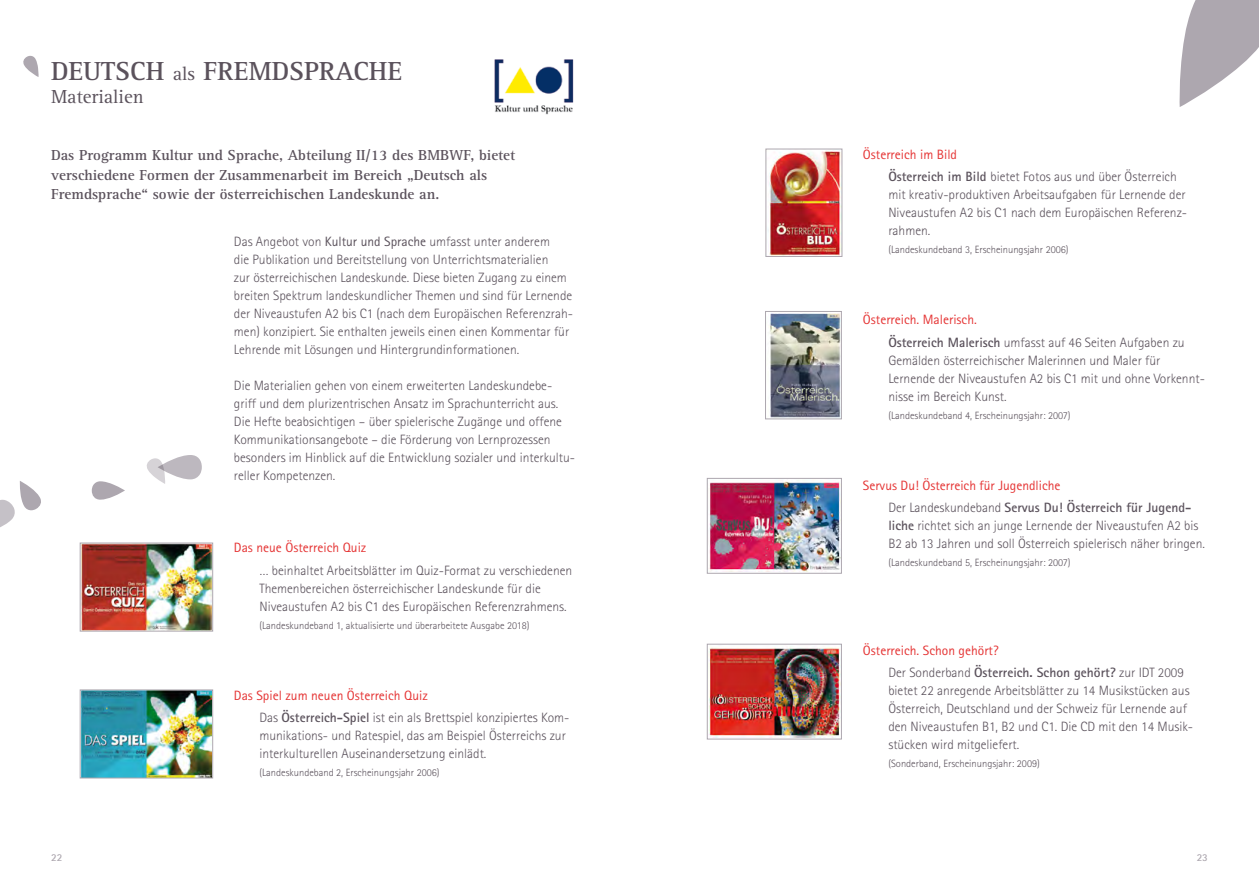
<style>
.page{position:relative;width:1259px;height:893px;background:#fff}
.page>*{position:absolute;margin:0;border:0;box-sizing:border-box;transform-origin:0 0}
.t1{font:700 27px "Rotis Serif";color:#5b525c}
.t2{font:19.5px "Rotis Serif";color:#5b525c}
.t3{font:700 15px/19.5px "Rotis Serif";color:#5b525c}
.t4{font:300 13.5px/18px "Rotis Sans Serif";color:#5b525c}
.t5{font:13.5px/22.2px "Rotis Sans Serif";color:#e53434}
.t6{font:300 10.5px "Rotis Sans Serif";color:#5b525c}
.t7{font:700 10.5px "Rotis Sans Serif";color:#ada7af}
.s1{font-weight:400;font-size:19.5px}
.s2{font-weight:400}
.s3{font-weight:400;color:#e53434}
.s4{font-weight:700}
.s5{font-weight:300;color:#5b525c}
.s6{font-weight:700;color:#5b525c}
</style>
<div class="page">
<svg style="left:1179px;top:0;width:80px;height:107px"></svg>
<img style="left:709px;top:480px;width:130px;height:91px">
<div style="left:707px;top:478px;width:134px;height:95px;border:1px solid #ada7af"></div>
<img style="left:709px;top:647px;width:130px;height:90px">
<div style="left:707px;top:644px;width:134px;height:95px;border:1px solid #ada7af"></div>
<img style="left:769px;top:313px;width:70px;height:104px">
<div style="left:765px;top:311px;width:76px;height:108px;border:1px solid #ada7af"></div>
<svg style="left:23px;top:56px;width:16px;height:21px"></svg>
<svg style="left:92px;top:481px;width:33px;height:19px"></svg>
<svg style="left:146px;top:455px;width:56px;height:29px"></svg>
<svg style="left:0;top:481px;width:41px;height:46px"></svg>
<img style="left:82px;top:545px;width:129px;height:84px">
<div style="left:80px;top:543px;width:133px;height:88px;border:1px solid #ada7af"></div>
<img style="left:82px;top:692px;width:129px;height:84px">
<div style="left:80px;top:690px;width:133px;height:88px;border:1px solid #ada7af"></div>
<img style="left:767px;top:151px;width:73px;height:104px">
<div style="left:765px;top:149px;width:77px;height:108px;border:1px solid #ada7af"></div>
<img style="left:494px;top:59px;width:80px;height:56px">
<h1 class="t1" style="left:51px;top:55px;width:353px">DEUTSCH <span class="s1">als</span> FREMDSPRACHE</h1>
<h2 class="t2" style="left:51px;top:86px;width:94px">Materialien</h2>
<p class="t3" style="left:51px;top:146px;width:466px">Das Programm Kultur und Sprache, Abteilung II/13 des BMBWF, bietet verschiedene Formen der Zusammenarbeit im Bereich „Deutsch als<br>Fremdsprache“ sowie der österreichischen Landeskunde an.</p>
<p class="t4" style="left:234px;top:233px;width:340px">Das Angebot von <span class="s2">Kultur und Sprache</span> umfasst unter anderem<br>die Publikation und Bereitstellung von Unterrichtsmaterialien<br>zur österreichischen Landeskunde. Diese bieten Zugang zu einem breiten Spektrum landeskundlicher Themen und sind für Lernende der Niveaustufen A2 bis C1 (nach dem Europäischen Referenzrah&shy;men) konzipiert. Sie enthalten jeweils einen einen Kommentar für Lehrende mit Lösungen und Hintergrundinformationen.</p>
<p class="t4" style="left:234px;top:377px;width:343px">Die Materialien gehen von einem erweiterten Landeskundebe&shy;griff und dem plurizentrischen Ansatz im Sprachunterricht aus.<br>Die Hefte beabsichtigen – über spielerische Zugänge und offene Kommunikationsangebote – die Förderung von Lernprozessen besonders im Hinblick auf die Entwicklung sozialer und interkultu&shy;reller Kompetenzen.</p>
<p class="t5" style="left:234px;top:536px;width:134px">Das neue Österreich Quiz</p>
<p class="t4" style="left:259px;top:561px;width:314px">… beinhaltet Arbeitsblätter im Quiz-Format zu verschiedenen<br>Themenbereichen österreichischer Landeskunde für die<br>Niveaustufen A2 bis C1 des Europäischen Referenzrahmens.</p>
<p class="t6" style="left:259px;top:619px;width:272px">(Landeskundeband 1, aktualisierte und überarbeitete Ausgabe 2018)</p>
<p class="t4" style="left:259px;top:684px;width:311px;line-height:22.2px;text-indent:-26px"><span class="s3">Das Spiel zum neuen Österreich Quiz<br></span>Das <span class="s4">Österreich-Spiel</span> ist ein als Brettspiel konzipiertes Kom-</p>
<p class="t4" style="left:259px;top:726px;width:308px">munikations- und Ratespiel, das am Beispiel Österreichs zur interkulturellen Auseinandersetzung einlädt.</p>
<p class="t6" style="left:259px;top:766px;width:182px">(Landeskundeband 2, Erscheinungsjahr 2006)</p>
<p class="t4" style="left:888px;top:143px;width:290px;line-height:22.2px;text-indent:-26px"><span class="s3">Österreich im Bild<br></span><span class="s4">Österreich im Bild</span> bietet Fotos aus und über Österreich</p>
<p class="t4" style="left:888px;top:186px;width:299px;text-align:justify">mit kreativ-produktiven Arbeitsaufgaben für Lernende der Niveaustufen A2 bis C1 nach dem Europäischen Referenz&shy;rahmen.</p>
<p class="t6" style="left:888px;top:244px;width:182px">(Landeskundeband 3, Erscheinungsjahr 2006)</p>
<p class="t4" style="left:888px;top:309px;width:298px;line-height:22.2px;text-indent:-26px"><span class="s3">Österreich. Malerisch.<br></span><span class="s4">Österreich Malerisch</span> umfasst auf 46 Seiten Aufgaben zu</p>
<p class="t4" style="left:888px;top:351px;width:318px">Gemälden österreichischer Malerinnen und Maler für<br>Lernende der Niveaustufen A2 bis C1 mit und ohne Vorkennt&shy;nisse im Bereich Kunst.</p>
<p class="t6" style="left:888px;top:409px;width:184px">(Landeskundeband 4, Erscheinungsjahr: 2007)</p>
<p class="t5" style="left:888px;top:474px;width:303px;text-indent:-26px">Servus Du! Österreich für Jugendliche<br><span class="s5">Der Landeskundeband</span> <span class="s6">Servus Du! Österreich für Jugend-</span></p>
<p class="t4" style="left:888px;top:516px;width:318px"><span class="s4">liche</span> richtet sich an junge Lernende der Niveaustufen A2 bis<br>B2 ab 13 Jahren und soll Österreich spielerisch näher bringen.</p>
<p class="t6" style="left:888px;top:556px;width:184px">(Landeskundeband 5, Erscheinungsjahr: 2007)</p>
<p class="t5" style="left:888px;top:639px;width:297px;text-indent:-26px">Österreich. Schon gehört?<br><span class="s5">Der Sonderband</span> <span class="s6">Österreich. Schon gehört?</span> <span class="s5">zur IDT 2009</span></p>
<p class="t4" style="left:888px;top:682px;width:306px">bietet 22 anregende Arbeitsblätter zu 14 Musikstücken aus Österreich, Deutschland und der Schweiz für Lernende auf den Niveaustufen B1, B2 und C1. Die CD mit den 14 Musik&shy;stücken wird mitgeliefert.</p>
<p class="t6" style="left:888px;top:758px;width:153px">(Sonderband, Erscheinungsjahr: 2009)</p>
<p class="t7" style="left:51px;top:851px;width:13px">22</p>
<p class="t7" style="left:1196px;top:851px;width:13px">23</p>
</div>
